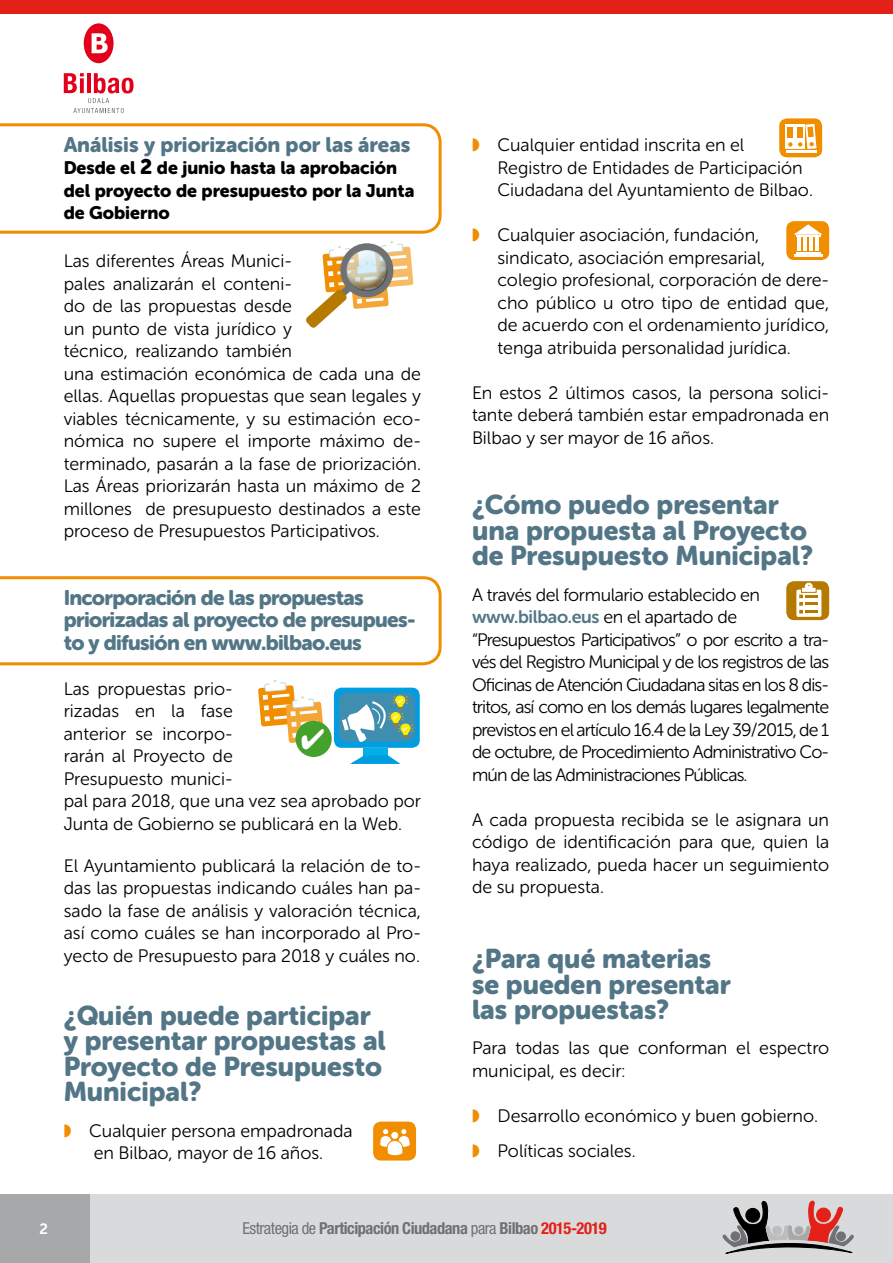
<style>
.page{position:relative;width:893px;height:1263px;background:#fff}
.page>*{position:absolute;margin:0;border:0;box-sizing:border-box;transform-origin:0 0}
.t1{font:27px/25.5px "Museo Sans Rounded 900";color:#537687}
.t2{font:21px/22.5px "Museo Sans Rounded 900";letter-spacing:-.03em;color:#537687}
.t3{font:21px "Museo Sans Rounded 900";color:#537687}
.t4{font:18px/22.5px "Museo Sans Rounded 300";color:#000}
.t5{font:18px/22.5px "Museo Sans Rounded 900";color:#000}
.t6{font:18px "Museo Sans Rounded 300";letter-spacing:-.02em;color:#000}
.t7{font:18px "Museo Sans Rounded 700";letter-spacing:-.02em;color:#537687}
.t8{font:700 condensed 16.5px "Helvetica Neue";letter-spacing:-.03em;color:#707172}
.t9{font:15px "Museo Sans Rounded 700";color:#fff}
.s1{font-size:21px}
.s2{color:#f18e00}
.s3{font-family:"Museo Sans Rounded 300";color:#000}
.s4{font-weight:400}
.s5{color:#e32119}
</style>
<div class="page">
<div style="left:0;top:1194px;width:893px;height:69px;background:#d9dadb"></div>
<div style="left:0;top:1194px;width:89px;height:69px;background:#a7a8aa"></div>
<svg style="left:722px;top:1200px;width:132px;height:54px"></svg>
<div style="left:84px;top:23px;width:30px;height:40px;background:#e2001a;border-radius:50%"></div>
<svg style="left:92px;top:33px;width:16px;height:20px"></svg>
<svg style="left:64px;top:73px;width:70px;height:40px"></svg>
<div style="left:0;top:0;width:893px;height:14px;background:#e32119"></div>
<svg style="left:0;top:123px;width:442px;height:111px"></svg>
<svg style="left:0;top:576px;width:442px;height:89px"></svg>
<div style="left:386px;top:238px;width:11px;height:12px;border:1px solid #fff;border-radius:50%"></div>
<svg style="left:306px;top:240px;width:107px;height:88px"></svg>
<div style="left:269px;top:677px;width:12px;height:11px;border:1px solid #fff;border-radius:50%"></div>
<div style="left:334px;top:688px;width:86px;height:60px;background:#009ee0;border-radius:8px"></div>
<div style="left:339px;top:693px;width:76px;height:49px;background:#3f8eb0;border-radius:8px"></div>
<div style="left:364px;top:748px;width:24px;height:9px;background:#00b0e6"></div>
<svg style="left:350px;top:754px;width:51px;height:10px"></svg>
<div style="left:296px;top:721px;width:35px;height:35px;background:#44a12b;border-radius:50%"></div>
<div style="left:296px;top:721px;width:36px;height:36px;border:1px solid #44a12b;border-radius:50%"></div>
<div style="left:373px;top:1121px;width:43px;height:39px;background:#f18e00;border-radius:8px"></div>
<div style="left:383px;top:1128px;width:6px;height:7px;background:#fff;border-radius:50%"></div>
<div style="left:382px;top:1128px;width:7px;height:7px;border:1px solid #f18e00;border-radius:50%"></div>
<div style="left:401px;top:1128px;width:6px;height:7px;background:#fff;border-radius:50%"></div>
<div style="left:400px;top:1128px;width:7px;height:7px;border:1px solid #f18e00;border-radius:50%"></div>
<div style="left:391px;top:1131px;width:8px;height:8px;background:#fff;border-radius:50%"></div>
<div style="left:390px;top:1131px;width:9px;height:9px;border:1px solid #f18e00;border-radius:50%"></div>
<svg style="left:379px;top:1135px;width:32px;height:21px"></svg>
<div style="left:779px;top:118px;width:43px;height:39px;background:#f18e00;border-radius:8px"></div>
<svg style="left:786px;top:124px;width:9px;height:25px"></svg>
<div style="left:788px;top:127px;width:5px;height:10px;background:#f18e00"></div>
<svg style="left:788px;top:142px;width:4px;height:4px"></svg>
<div style="left:796px;top:124px;width:9px;height:25px;background:#fff"></div>
<div style="left:797px;top:127px;width:6px;height:10px;background:#f18e00"></div>
<svg style="left:798px;top:124px;width:18px;height:25px"></svg>
<hr style="left:786px;top:151px;width:30px;height:2px;background:#fff">
<div style="left:786px;top:221px;width:43px;height:39px;background:#f18e00;border-radius:8px"></div>
<svg style="left:794px;top:224px;width:29px;height:11px"></svg>
<hr style="left:796px;top:235px;width:24px;height:2px;background:#fff">
<svg style="left:796px;top:252px;width:24px;height:1px"></svg>
<hr style="left:794px;top:254px;width:29px;height:2px;background:#fff">
<hr style="left:797px;top:237px;width:4px;height:14px;background:#fff">
<hr style="left:804px;top:237px;width:3px;height:14px;background:#fff">
<hr style="left:809px;top:237px;width:4px;height:14px;background:#fff">
<hr style="left:816px;top:237px;width:3px;height:14px;background:#fff">
<div style="left:786px;top:581px;width:43px;height:39px;background:#b77a00;border-radius:8px"></div>
<div style="left:796px;top:590px;width:25px;height:27px;background:#fff;border-radius:2px"></div>
<div style="left:805px;top:583px;width:7px;height:7px;border:1px solid #fff;border-radius:50%"></div>
<svg style="left:799px;top:584px;width:19px;height:30px"></svg>
<svg style="left:258px;top:679px;width:66px;height:70px"></svg>
<svg style="left:342px;top:696px;width:72px;height:46px"></svg>
<p class="t3" style="left:64px;top:132px;width:348px">Análisis y priorización por las áreas</p>
<p class="t5" style="left:64px;top:157px;width:352px">Desde el <span class="s1">2</span> de junio hasta la aprobación del proyecto de presupuesto por la Junta de Gobierno</p>
<p class="t4" style="left:64px;top:250px;width:359px">Las diferentes Áreas Munici-<br>pales analizarán el conteni-<br>do de las propuestas desde<br>un punto de vista jurídico y<br>técnico, realizando también<br>una estimación económica de cada una de ellas. Aquellas propuestas que sean legales y viables técnicamente, y su estimación eco&shy;nómica no supere el importe máximo de&shy;terminado, pasarán a la fase de priorización.<br>Las Áreas priorizarán hasta un máximo de 2 millones de presupuesto destinados a este proceso de Presupuestos Participativos.</p>
<p class="t2" style="left:64px;top:586px;width:353px">Incorporación de las propuestas priorizadas al proyecto de presupues&shy;to y difusión en www.bilbao.eus</p>
<p class="t4" style="left:64px;top:677px;width:359px">Las propuestas prio-<br>rizadas en la fase<br>anterior se incorpo-<br>rarán al Proyecto de<br>Presupuesto munici-<br>pal para 2018, que una vez sea aprobado por<br>Junta de Gobierno se publicará en la Web.</p>
<p class="t4" style="left:64px;top:854px;width:359px;text-align:justify">El Ayuntamiento publicará la relación de to&shy;das las propuestas indicando cuáles han pa&shy;sado la fase de análisis y valoración técnica, así como cuáles se han incorporado al Pro&shy;yecto de Presupuesto para 2018 y cuáles no.</p>
<h1 class="t1" style="left:64px;top:1003px;width:324px">¿Quién puede participar y presentar propuestas al<br>Proyecto de Presupuesto<br>Municipal?</h1>
<p class="t4" style="left:64px;top:1119px;width:290px;text-align:center"><span class="s2">◗</span> Cualquier persona empadronada en Bilbao, mayor de 16 años.</p>
<p class="t4" style="left:497px;top:134px;width:317px;text-indent:-26px"><span class="s2">◗</span> Cualquier entidad inscrita en el<br>Registro de Entidades de Participación<br>Ciudadana del Ayuntamiento de Bilbao.</p>
<p class="t4" style="left:497px;top:224px;width:333px;text-indent:-26px"><span class="s2">◗</span> Cualquier asociación, fundación, sindicato, asociación empresarial, colegio profesional, corporación de dere&shy;cho público u otro tipo de entidad que, de acuerdo con el ordenamiento jurídico, tenga atribuida personalidad jurídica.</p>
<p class="t4" style="left:472px;top:381px;width:359px;text-align:justify">En estos 2 últimos casos, la persona solici&shy;tante deberá también estar empadronada en Bilbao y ser mayor de 16 años.</p>
<h1 class="t1" style="left:472px;top:492px;width:343px">¿Cómo puedo presentar una propuesta al Proyecto de Presupuesto Municipal?</h1>
<p class="t6" style="left:472px;top:585px;width:290px">A través del formulario establecido en</p>
<p class="t7" style="left:472px;top:607px;width:267px">www.bilbao.eus <span class="s3">en el apartado de</span></p>
<p class="t4" style="left:472px;top:628px;width:359px;text-align:justify">“Presupuestos Participativos” o por escrito a tra&shy;vés del Registro Municipal y de los registros de las Oficinas de Atención Ciudadana sitas en los 8 dis&shy;tritos, así como en los demás lugares legalmente previstos en el artículo 16.4 de la Ley 39/2015, de 1 de octubre, de Procedimiento Administrativo Co&shy;mún de las Administraciones Públicas.</p>
<p class="t4" style="left:472px;top:808px;width:359px;text-align:justify">A cada propuesta recibida se le asignara un código de identificación para que, quien la haya realizado, pueda hacer un seguimiento de su propuesta.</p>
<h1 class="t1" style="left:472px;top:946px;width:260px">¿Para qué materias se pueden presentar las propuestas?</h1>
<p class="t4" style="left:472px;top:1037px;width:359px">Para todas las que conforman el espectro municipal, es decir:</p>
<p class="t4" style="left:472px;top:1098px;width:348px;line-height:35.2px"><span class="s2">◗</span> Desarrollo económico y buen gobierno. <span class="s2">◗</span> Políticas sociales.</p>
<p class="t9" style="left:39px;top:1220px;width:10px">2</p>
<p class="t8" style="left:242px;top:1218px;width:366px"><span class="s4">Estrategia de</span> Participación Ciudadana <span class="s4">para</span> Bilbao <span class="s5">2015-2019</span></p>
</div>
